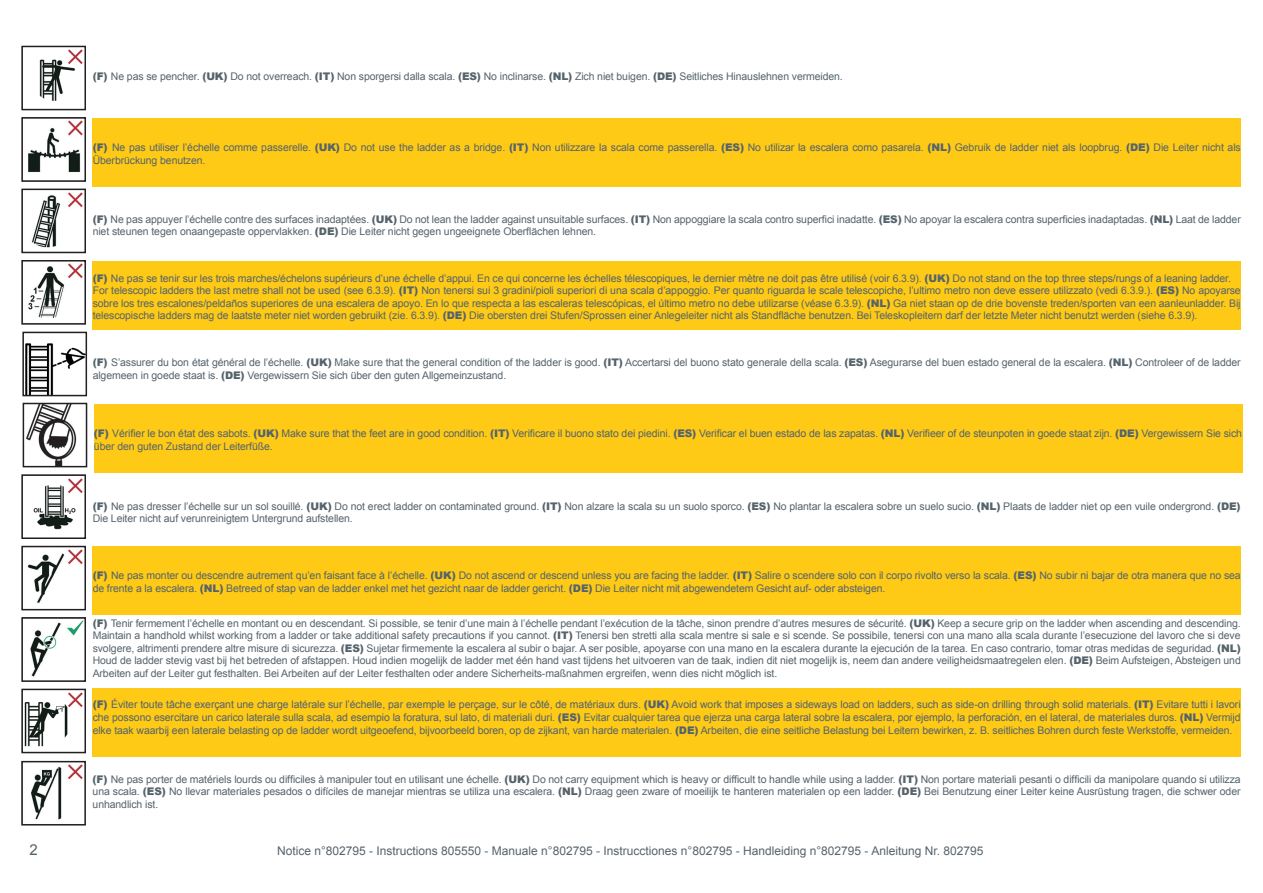
<style>
.page{position:relative;width:1263px;height:893px;background:#fff}
.page>*{position:absolute;margin:0;border:0;box-sizing:border-box;transform-origin:0 0}
.t1{font:15px "Arial";color:#55636c}
.t2{font:12px "Arial";color:#55636c}
.t3{font:10.5px/12.6px "Arial";letter-spacing:-.01em;color:#55636c}
.s1{font-weight:900}
</style>
<div class="page">
<img style="left:39px;top:49px;width:44px;height:52px">
<div style="left:21px;top:46px;width:65px;height:64px;border:2px solid #231f20"></div>
<img style="left:28px;top:120px;width:55px;height:53px">
<div style="left:21px;top:117px;width:65px;height:65px;border:2px solid #231f20"></div>
<img style="left:31px;top:192px;width:52px;height:56px">
<div style="left:21px;top:189px;width:65px;height:64px;border:2px solid #231f20"></div>
<img style="left:28px;top:263px;width:55px;height:55px">
<div style="left:21px;top:260px;width:65px;height:65px;border:2px solid #231f20"></div>
<img style="left:26px;top:406px;width:51px;height:58px">
<div style="left:23px;top:403px;width:64px;height:64px;border:2px solid #231f20"></div>
<img style="left:25px;top:343px;width:59px;height:50px">
<div style="left:22px;top:332px;width:65px;height:64px;border:2px solid #231f20"></div>
<img style="left:33px;top:478px;width:50px;height:52px">
<div style="left:21px;top:474px;width:65px;height:65px;border:2px solid #231f20"></div>
<img style="left:27px;top:549px;width:56px;height:54px">
<div style="left:21px;top:546px;width:65px;height:64px;border:2px solid #231f20"></div>
<img style="left:30px;top:620px;width:53px;height:57px">
<div style="left:21px;top:617px;width:65px;height:65px;border:2px solid #231f20"></div>
<img style="left:24px;top:692px;width:59px;height:55px">
<div style="left:21px;top:689px;width:65px;height:64px;border:2px solid #231f20"></div>
<div style="left:93px;top:118px;width:1148px;height:69px;background:#feca16"></div>
<div style="left:93px;top:261px;width:1148px;height:69px;background:#feca16"></div>
<div style="left:94px;top:404px;width:1148px;height:68px;background:#feca16"></div>
<div style="left:93px;top:546px;width:1148px;height:68px;background:#feca16"></div>
<div style="left:93px;top:688px;width:1148px;height:68px;background:#feca16"></div>
<img style="left:31px;top:764px;width:52px;height:56px">
<div style="left:21px;top:761px;width:65px;height:64px;border:2px solid #231f20"></div>
<p class="t3" style="left:93px;top:70px;width:752px"><span class="s1">(F)</span> Ne pas se pencher. <span class="s1">(UK)</span> Do not overreach. <span class="s1">(IT)</span> Non sporgersi dalla scala. <span class="s1">(ES)</span> No inclinarse. <span class="s1">(NL)</span> Zich niet buigen. <span class="s1">(DE)</span> Seitliches Hinauslehnen vermeiden.</p>
<p class="t3" style="left:93px;top:141px;width:1150px"><span class="s1">(F)</span> Ne pas utiliser l’échelle comme passerelle. <span class="s1">(UK)</span> Do not use the ladder as a bridge. <span class="s1">(IT)</span> Non utilizzare la scala come passerella. <span class="s1">(ES)</span> No utilizar la escalera como pasarela. <span class="s1">(NL)</span> Gebruik de ladder niet als loopbrug. <span class="s1">(DE)</span> Die Leiter nicht als<br>Überbrückung benutzen.</p>
<p class="t3" style="left:93px;top:213px;width:1150px"><span class="s1">(F)</span> Ne pas appuyer l’échelle contre des surfaces inadaptées. <span class="s1">(UK)</span> Do not lean the ladder against unsuitable surfaces. <span class="s1">(IT)</span> Non appoggiare la scala contro superfici inadatte. <span class="s1">(ES)</span> No apoyar la escalera contra superficies inadaptadas. <span class="s1">(NL)</span> Laat de ladder niet steunen tegen onaangepaste oppervlakken. <span class="s1">(DE)</span> Die Leiter nicht gegen ungeeignete Oberflächen lehnen.</p>
<p class="t3" style="left:93px;top:272px;width:1149px"><span class="s1">(F)</span> Ne pas se tenir sur les trois marches/échelons supérieurs d’une échelle d’appui. En ce qui concerne les échelles télescopiques, le dernier mètre ne doit pas être utilisé (voir 6.3.9). <span class="s1">(UK)</span> Do not stand on the top three steps/rungs of a leaning ladder.<br>For telescopic ladders the last metre shall not be used (see 6.3.9). <span class="s1">(IT)</span> Non tenersi sui 3 gradini/pioli superiori di una scala d’appoggio. Per quanto riguarda le scale telescopiche, l’ultimo metro non deve essere utilizzato (vedi 6.3.9.). <span class="s1">(ES)</span> No apoyarse sobre los tres escalones/peldaños superiores de una escalera de apoyo. En lo que respecta a las escaleras telescópicas, el último metro no debe utilizarse (véase 6.3.9). <span class="s1">(NL)</span> Ga niet staan op de drie bovenste treden/sporten van een aanleunladder. Bij telescopische ladders mag de laatste meter niet worden gebruikt (zie. 6.3.9). <span class="s1">(DE)</span> Die obersten drei Stufen/Sprossen einer Anlegeleiter nicht als Standfläche benutzen. Bei Teleskopleitern darf der letzte Meter nicht benutzt werden (siehe 6.3.9).</p>
<p class="t3" style="left:93px;top:356px;width:1149px"><span class="s1">(F)</span> S’assurer du bon état général de l’échelle. <span class="s1">(UK)</span> Make sure that the general condition of the ladder is good. <span class="s1">(IT)</span> Accertarsi del buono stato generale della scala. <span class="s1">(ES)</span> Asegurarse del buen estado general de la escalera. <span class="s1">(NL)</span> Controleer of de ladder algemeen in goede staat is. <span class="s1">(DE)</span> Vergewissern Sie sich über den guten Allgemeinzustand.</p>
<p class="t3" style="left:94px;top:427px;width:1150px"><span class="s1">(F)</span> Vérifier le bon état des sabots. <span class="s1">(UK)</span> Make sure that the feet are in good condition. <span class="s1">(IT)</span> Verificare il buono stato dei piedini. <span class="s1">(ES)</span> Verificar el buen estado de las zapatas. <span class="s1">(NL)</span> Verifieer of de steunpoten in goede staat zijn. <span class="s1">(DE)</span> Vergewissern Sie sich über den guten Zustand der Leiterfüße.</p>
<p class="t3" style="left:93px;top:500px;width:1149px"><span class="s1">(F)</span> Ne pas dresser l’échelle sur un sol souillé. <span class="s1">(UK)</span> Do not erect ladder on contaminated ground. <span class="s1">(IT)</span> Non alzare la scala su un suolo sporco. <span class="s1">(ES)</span> No plantar la escalera sobre un suelo sucio. <span class="s1">(NL)</span> Plaats de ladder niet op een vuile ondergrond. <span class="s1">(DE)<br></span>Die Leiter nicht auf verunreinigtem Untergrund aufstellen.</p>
<p class="t3" style="left:93px;top:569px;width:1149px"><span class="s1">(F)</span> Ne pas monter ou descendre autrement qu’en faisant face à l’échelle. <span class="s1">(UK)</span> Do not ascend or descend unless you are facing the ladder. <span class="s1">(IT)</span> Salire o scendere solo con il corpo rivolto verso la scala. <span class="s1">(ES)</span> No subir ni bajar de otra manera que no sea de frente a la escalera. <span class="s1">(NL)</span> Betreed of stap van de ladder enkel met het gezicht naar de ladder gericht. <span class="s1">(DE)</span> Die Leiter nicht mit abgewendetem Gesicht auf- oder absteigen.</p>
<p class="t3" style="left:93px;top:616px;width:1150px;text-align:justify"><span class="s1">(F)</span> Tenir fermement l’échelle en montant ou en descendant. Si possible, se tenir d’une main à l’échelle pendant l’exécution de la tâche, sinon prendre d’autres mesures de sécurité. <span class="s1">(UK)</span> Keep a secure grip on the ladder when ascending and descending.<br>Maintain a handhold whilst working from a ladder or take additional safety precautions if you cannot. <span class="s1">(IT)</span> Tenersi ben stretti alla scala mentre si sale e si scende. Se possibile, tenersi con una mano alla scala durante l’esecuzione del lavoro che si deve svolgere, altrimenti prendere altre misure di sicurezza. <span class="s1">(ES)</span> Sujetar firmemente la escalera al subir o bajar. A ser posible, apoyarse con una mano en la escalera durante la ejecución de la tarea. En caso contrario, tomar otras medidas de seguridad. <span class="s1">(NL)<br></span>Houd de ladder stevig vast bij het betreden of afstappen. Houd indien mogelijk de ladder met één hand vast tijdens het uitvoeren van de taak, indien dit niet mogelijk is, neem dan andere veiligheidsmaatregelen elen. <span class="s1">(DE)</span> Beim Aufsteigen, Absteigen und Arbeiten auf der Leiter gut festhalten. Bei Arbeiten auf der Leiter festhalten oder andere Sicherheits-maßnahmen ergreifen, wenn dies nicht möglich ist.</p>
<p class="t3" style="left:93px;top:698px;width:1149px;text-align:justify"><span class="s1">(F)</span> Éviter toute tâche exerçant une charge latérale sur l’échelle, par exemple le perçage, sur le côté, de matériaux durs. <span class="s1">(UK)</span> Avoid work that imposes a sideways load on ladders, such as side-on drilling through solid materials. <span class="s1">(IT)</span> Evitare tutti i lavori che possono esercitare un carico laterale sulla scala, ad esempio la foratura, sul lato, di materiali duri. <span class="s1">(ES)</span> Evitar cualquier tarea que ejerza una carga lateral sobre la escalera, por ejemplo, la perforación, en el lateral, de materiales duros. <span class="s1">(NL)</span> Vermijd elke taak waarbij een laterale belasting op de ladder wordt uitgeoefend, bijvoorbeeld boren, op de zijkant, van harde materialen. <span class="s1">(DE)</span> Arbeiten, die eine seitliche Belastung bei Leitern bewirken, z. B. seitliches Bohren durch feste Werkstoffe, vermeiden.</p>
<p class="t3" style="left:93px;top:773px;width:1149px;text-align:justify"><span class="s1">(F)</span> Ne pas porter de matériels lourds ou difficiles à manipuler tout en utilisant une échelle. <span class="s1">(UK)</span> Do not carry equipment which is heavy or difficult to handle while using a ladder. <span class="s1">(IT)</span> Non portare materiali pesanti o difficili da manipolare quando si utilizza una scala. <span class="s1">(ES)</span> No llevar materiales pesados o difíciles de manejar mientras se utiliza una escalera. <span class="s1">(NL)</span> Draag geen zware of moeilijk te hanteren materialen op een ladder. <span class="s1">(DE)</span> Bei Benutzung einer Leiter keine Ausrüstung tragen, die schwer oder unhandlich ist.</p>
<h1 class="t1" style="left:30px;top:839px;width:10px">2</h1>
<p class="t2" style="left:277px;top:843px;width:708px">Notice n°802795 - Instructions 805550 - Manuale n°802795 - Instrucctiones n°802795 - Handleiding n°802795 - Anleitung Nr. 802795</p>
</div>
